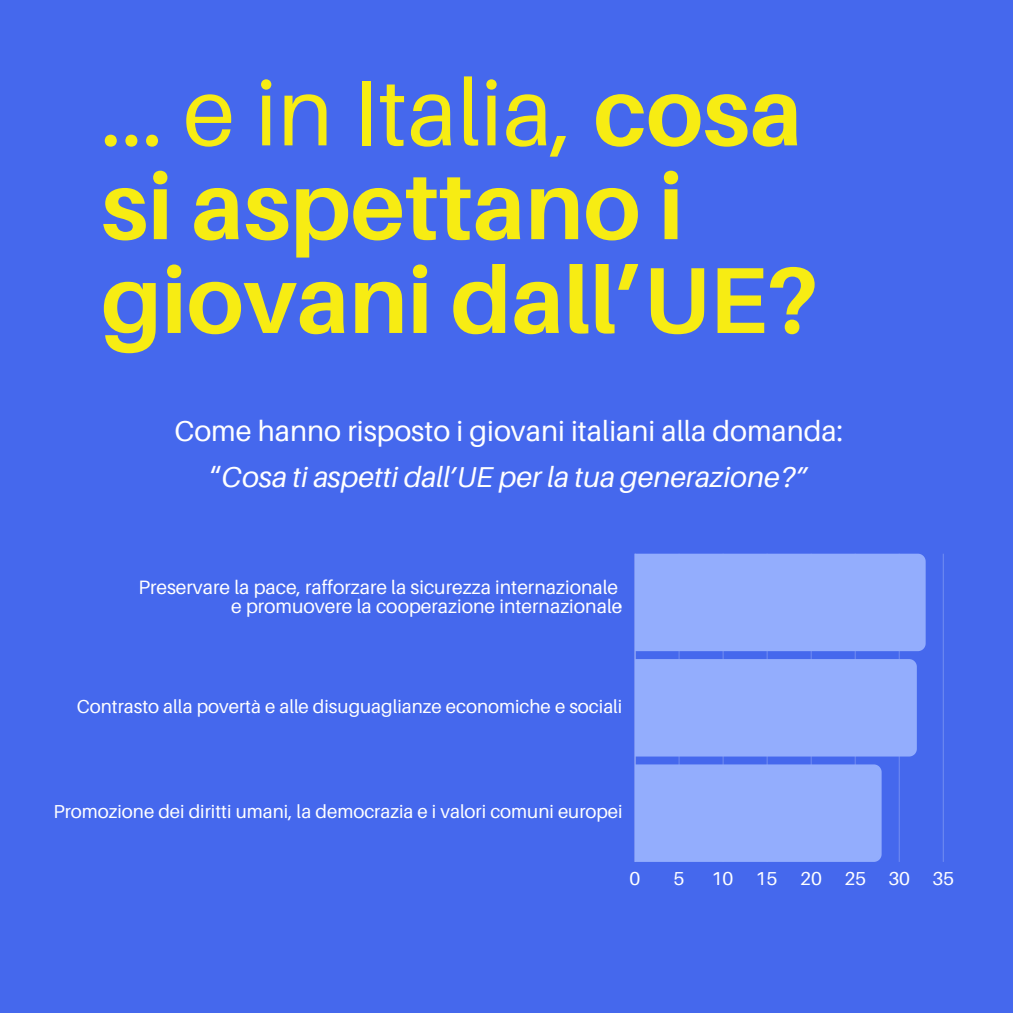
<style>
.page{position:relative;width:1013px;height:1013px;background:#fff}
.page>*{position:absolute;margin:0;border:0;box-sizing:border-box;transform-origin:0 0}
.t1{font:700 93.75px/93.8px "Aileron";color:#f7ec13}
.t2{font:28.75px/46px "Aileron";color:#fff;text-align:center}
.t3{font:19.38px "Aileron";color:#fff}
.t4{font:18.75px "Aileron";color:#fff}
.s1{font-weight:400}
.s2{font-style:italic}
</style>
<div class="page">
<div style="left:0;top:0;width:1012px;height:1012px;background:#4568ed"></div>
<hr style="left:635px;top:553px;width:1px;height:308px;background:#8299f2">
<hr style="left:679px;top:553px;width:1px;height:308px;background:#fff;opacity:.25">
<hr style="left:723px;top:553px;width:1px;height:308px;background:#fff;opacity:.25">
<hr style="left:767px;top:553px;width:1px;height:308px;background:#fff;opacity:.25">
<hr style="left:811px;top:553px;width:1px;height:308px;background:#fff;opacity:.25">
<hr style="left:855px;top:553px;width:1px;height:308px;background:#fff;opacity:.25">
<hr style="left:899px;top:553px;width:1px;height:308px;background:#6783f0">
<hr style="left:943px;top:553px;width:1px;height:308px;background:#6885f0">
<div style="left:635px;top:553px;width:290px;height:98px;background:#93adfd"></div>
<div style="left:635px;top:659px;width:281px;height:97px;background:#93adfd"></div>
<div style="left:635px;top:764px;width:246px;height:97px;background:#93adfd"></div>
<h1 class="t1" style="left:101px;top:64px;width:718px"><span class="s1">... e in Italia,</span> cosa si aspettano i giovani dall’UE?</h1>
<h2 class="t2" style="left:174px;top:407px;width:670px">Come hanno risposto i giovani italiani alla domanda: “<span class="s2">Cosa ti aspetti dall’UE per la tua generazione?”</span></h2>
<p class="t3" style="left:138px;top:575px;width:481px">Preservare la pace, rafforzare la sicurezza internazionale</p>
<p class="t3" style="left:231px;top:594px;width:393px">e promuovere la cooperazione internazionale</p>
<p class="t4" style="left:618px;top:589px;width:6px">.</p>
<p class="t4" style="left:77px;top:694px;width:547px">Contrasto alla povertà e alle disuguaglianze economiche e sociali</p>
<p class="t4" style="left:54px;top:800px;width:570px">Promozione dei diritti umani, la democrazia e i valori comuni europei</p>
<p class="t4" style="left:629px;top:866px;width:12px">0</p>
<p class="t4" style="left:673px;top:866px;width:12px">5</p>
<p class="t4" style="left:711px;top:866px;width:244px">10 15 20 25 30 35</p>
</div>
